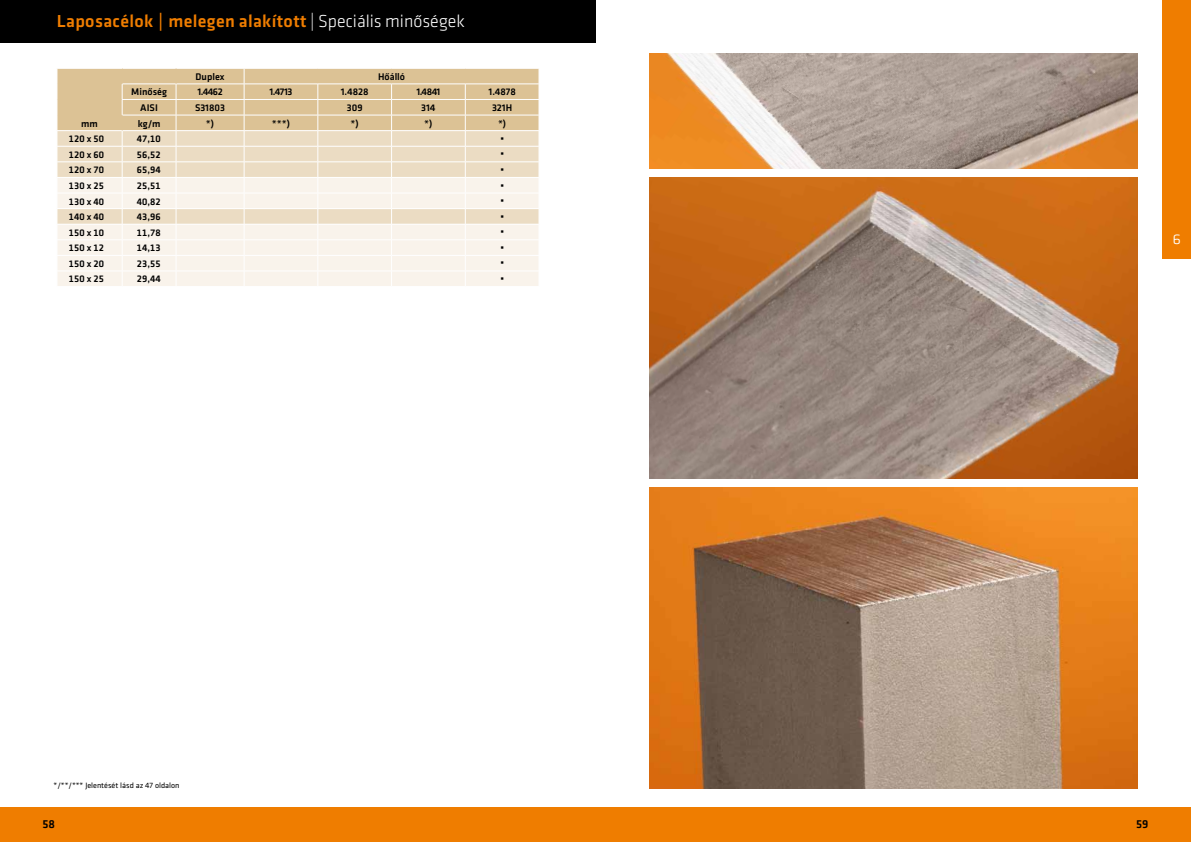
<style>
.page{position:relative;width:1191px;height:842px;background:#fff}
.page>*{position:absolute;margin:0;border:0;box-sizing:border-box;transform-origin:0 0}
.t1{font:500 18px "Klavika";letter-spacing:.02em;color:#ef7d00}
.t2{font:300 18px "Klavika";color:#fff}
.t3{font:500 12px "Klavika";color:#000}
.t4{font:500 10px "Klavika";color:#000}
.t5{font:8px "Klavika";color:#000}
.t6{font:4px "Wingdings";color:#000}
.s1{font-weight:300;color:#fff}
</style>
<div class="page">
<div style="left:0;top:0;width:595px;height:43px;background:#000"></div>
<svg style="left:57px;top:68px;width:482px;height:218px;background:#eee0cb"></svg>
<img style="left:649px;top:487px;width:488px;height:301px">
<img style="left:649px;top:54px;width:488px;height:115px">
<img style="left:649px;top:177px;width:488px;height:302px">
<div style="left:0;top:808px;width:1191px;height:34px;background:#ef7d00"></div>
<div style="left:1162px;top:0;width:29px;height:258px;background:#ef7d00"></div>
<h1 class="t1" style="left:57px;top:9px;width:410px">Laposacélok | melegen alakított <span class="s1">| Speciális minőségek</span></h1>
<p class="t4" style="left:81px;top:117px;width:18px">mm</p>
<p class="t4" style="left:196px;top:70px;width:30px">Duplex</p>
<p class="t4" style="left:378px;top:70px;width:29px">Hőálló</p>
<p class="t4" style="left:131px;top:85px;width:37px">Minőség</p>
<p class="t4" style="left:197px;top:85px;width:27px">1.4462</p>
<p class="t4" style="left:269px;top:85px;width:24px">1.4713</p>
<p class="t4" style="left:341px;top:85px;width:29px">1.4828</p>
<p class="t4" style="left:416px;top:85px;width:26px">1.4841</p>
<p class="t4" style="left:488px;top:85px;width:29px">1.4878</p>
<p class="t4" style="left:140px;top:101px;width:19px">AISI</p>
<p class="t4" style="left:195px;top:101px;width:32px">S31803</p>
<p class="t4" style="left:347px;top:101px;width:17px">309</p>
<p class="t4" style="left:421px;top:101px;width:16px">314</p>
<p class="t4" style="left:492px;top:101px;width:22px">321H</p>
<p class="t4" style="left:138px;top:116px;width:24px">kg/m</p>
<p class="t4" style="left:206px;top:116px;width:10px">*)</p>
<p class="t4" style="left:272px;top:116px;width:20px">***)</p>
<p class="t4" style="left:350px;top:116px;width:10px">*)</p>
<p class="t4" style="left:424px;top:116px;width:10px">*)</p>
<p class="t4" style="left:498px;top:116px;width:10px">*)</p>
<p class="t4" style="left:69px;top:132px;width:37px">120 x 50</p>
<p class="t4" style="left:137px;top:132px;width:25px">47,10</p>
<p class="t6" style="left:500px;top:136px;width:4px">■</p>
<p class="t4" style="left:69px;top:148px;width:37px">120 x 60</p>
<p class="t4" style="left:137px;top:148px;width:25px">56,52</p>
<p class="t6" style="left:500px;top:152px;width:4px">■</p>
<p class="t4" style="left:69px;top:163px;width:37px">120 x 70</p>
<p class="t4" style="left:137px;top:163px;width:25px">65,94</p>
<p class="t6" style="left:500px;top:167px;width:4px">■</p>
<p class="t4" style="left:69px;top:179px;width:37px">130 x 25</p>
<p class="t4" style="left:137px;top:179px;width:25px">25,51</p>
<p class="t6" style="left:500px;top:183px;width:4px">■</p>
<p class="t4" style="left:69px;top:194px;width:37px">130 x 40</p>
<p class="t4" style="left:137px;top:194px;width:25px">40,82</p>
<p class="t6" style="left:500px;top:198px;width:4px">■</p>
<p class="t4" style="left:69px;top:210px;width:37px">140 x 40</p>
<p class="t4" style="left:137px;top:210px;width:25px">43,96</p>
<p class="t6" style="left:500px;top:214px;width:4px">■</p>
<p class="t4" style="left:69px;top:226px;width:37px">150 x 10</p>
<p class="t4" style="left:137px;top:226px;width:25px">11,78</p>
<p class="t6" style="left:500px;top:230px;width:4px">■</p>
<p class="t4" style="left:69px;top:241px;width:37px">150 x 12</p>
<p class="t4" style="left:137px;top:241px;width:25px">14,13</p>
<p class="t6" style="left:500px;top:245px;width:4px">■</p>
<p class="t4" style="left:69px;top:257px;width:37px">150 x 20</p>
<p class="t4" style="left:137px;top:257px;width:25px">23,55</p>
<p class="t6" style="left:500px;top:261px;width:4px">■</p>
<p class="t4" style="left:69px;top:272px;width:37px">150 x 25</p>
<p class="t4" style="left:137px;top:272px;width:25px">29,44</p>
<p class="t6" style="left:500px;top:276px;width:4px">■</p>
<h1 class="t2" style="left:1172px;top:227px;width:10px">6</h1>
<p class="t5" style="left:54px;top:780px;width:127px">*/**/*** Jelentését lásd az 47 oldalon</p>
<p class="t3" style="left:43px;top:816px;width:14px">58</p>
<p class="t3" style="left:1136px;top:816px;width:14px">59</p>
</div>
